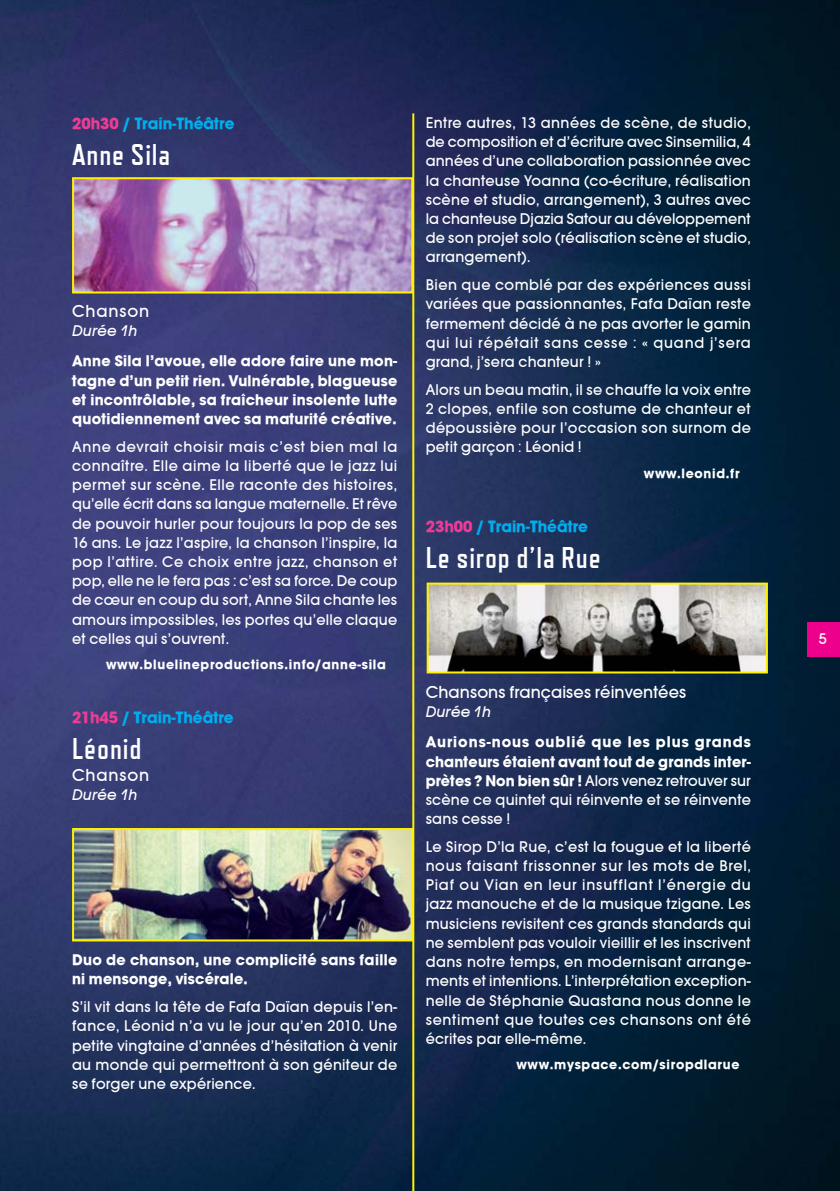
<style>
.page{position:relative;width:840px;height:1191px;background:#fff}
.page>*{position:absolute;margin:0;border:0;box-sizing:border-box;transform-origin:0 0}
.t1{font:700 30px "Refrigerator Deluxe";letter-spacing:.03em;color:#fff}
.t2{font:18px "Avant Garde Md ITCTT";letter-spacing:.005em;color:#fff}
.t3{font:18px "Avant Garde Md ITCTT";letter-spacing:.045em;color:#fff}
.t4{font:17px "Avant Garde Md ITCTT Bold";color:#00aeef}
.t5{font:16px/19.2px "Avant Garde Md ITCTT";letter-spacing:.015em;color:#fff;text-align:justify}
.t6{font:16px/19.2px "Avant Garde Md ITCTT Bold";letter-spacing:.015em;color:#fff}
.t7{font:16px "Avant Garde Md ITCTT Oblique";letter-spacing:.015em;color:#fff}
.t8{font:14px "Avant Garde Md ITCTT Bold";letter-spacing:.05em;color:#fff}
.s1{color:#ee3c96}
.s2{font-family:"Avant Garde Md ITCTT Bold"}
</style>
<div class="page">
<img style="left:0;top:0;width:839px;height:1191px">
<hr style="left:412px;top:113px;width:2px;height:1078px;background:#fff200">
<img style="left:75px;top:180px;width:335px;height:110px">
<div style="left:72px;top:177px;width:341px;height:116px;border:2px solid #fff200"></div>
<img style="left:75px;top:831px;width:335px;height:107px">
<div style="left:72px;top:828px;width:341px;height:113px;border:2px solid #fff200"></div>
<img style="left:429px;top:585px;width:335px;height:85px">
<div style="left:426px;top:582px;width:341px;height:91px;border:2px solid #fff200"></div>
<div style="left:807px;top:622px;width:32px;height:35px;background:#ec008c"></div>
<p class="t4" style="left:72px;top:113px;width:164px"><span class="s1">20h30</span> / Train-Théâtre</p>
<h1 class="t1" style="left:72px;top:144px;width:100px">Anne Sila</h1>
<p class="t3" style="left:72px;top:300px;width:78px">Chanson</p>
<p class="t7" style="left:72px;top:321px;width:67px">Durée 1h</p>
<p class="t6" style="left:72px;top:351px;width:326px;text-align:justify">Anne Sila l’avoue, elle adore faire une mon&shy;tagne d’un petit rien. Vulnérable, blagueuse et incontrôlable, sa fraîcheur insolente lutte quotidiennement avec sa maturité créative.</p>
<p class="t5" style="left:72px;top:437px;width:326px">Anne devrait choisir mais c’est bien mal la connaître. Elle aime la liberté que le jazz lui permet sur scène. Elle raconte des histoires, qu’elle écrit dans sa langue maternelle. Et rêve de pouvoir hurler pour toujours la pop de ses 16 ans. Le jazz l’aspire, la chanson l’inspire, la pop l’attire. Ce choix entre jazz, chanson et pop, elle ne le fera pas : c’est sa force. De coup de cœur en coup du sort, Anne Sila chante les amours impossibles, les portes qu’elle claque et celles qui s’ouvrent.</p>
<p class="t8" style="left:106px;top:656px;width:281px">www.bluelineproductions.info/anne-sila</p>
<p class="t4" style="left:72px;top:707px;width:163px"><span class="s1">21h45</span> / Train-Théâtre</p>
<h1 class="t1" style="left:72px;top:738px;width:71px">Léonid</h1>
<p class="t3" style="left:72px;top:764px;width:78px">Chanson</p>
<p class="t7" style="left:72px;top:785px;width:67px">Durée 1h</p>
<p class="t6" style="left:72px;top:950px;width:326px">Duo de chanson, une complicité sans faille ni mensonge, viscérale.</p>
<p class="t5" style="left:72px;top:997px;width:326px">S’il vit dans la tête de Fafa Daïan depuis l’en&shy;fance, Léonid n’a vu le jour qu’en 2010. Une petite vingtaine d’années d’hésitation à venir au monde qui permettront à son géniteur de se forger une expérience.</p>
<p class="t5" style="left:425px;top:113px;width:326px">Entre autres, 13 années de scène, de studio, de composition et d’écriture avec Sinsemilia, 4 années d’une collaboration passionnée avec la chanteuse Yoanna (co-écriture, réalisation scène et studio, arrangement), 3 autres avec la chanteuse Djazia Satour au développement de son projet solo (réalisation scène et studio, arrangement).</p>
<p class="t5" style="left:425px;top:275px;width:326px">Bien que comblé par des expériences aussi variées que passionnantes, Fafa Daïan reste fermement décidé à ne pas avorter le gamin qui lui répétait sans cesse : « quand j’sera grand, j’sera chanteur ! »</p>
<p class="t5" style="left:425px;top:380px;width:326px">Alors un beau matin, il se chauffe la voix entre 2 clopes, enfile son costume de chanteur et dépoussière pour l’occasion son surnom de petit garçon : Léonid !</p>
<p class="t8" style="left:643px;top:464px;width:97px">www.leonid.fr</p>
<p class="t4" style="left:425px;top:516px;width:164px"><span class="s1">23h00</span> / Train-Théâtre</p>
<h1 class="t1" style="left:425px;top:546px;width:176px">Le sirop d’la Rue</h1>
<p class="t2" style="left:425px;top:681px;width:262px">Chansons françaises réinventées</p>
<p class="t7" style="left:425px;top:702px;width:67px">Durée 1h</p>
<p class="t6" style="left:425px;top:732px;width:326px">Aurions-nous oublié que les plus grands chanteurs étaient avant tout de grands inter-</p>
<p class="t5" style="left:425px;top:771px;width:326px"><span class="s2">prètes ? Non bien sûr !</span> Alors venez retrouver sur scène ce quintet qui réinvente et se réinvente sans cesse !</p>
<p class="t5" style="left:425px;top:837px;width:326px">Le Sirop D’la Rue, c’est la fougue et la liberté nous faisant frissonner sur les mots de Brel, Piaf ou Vian en leur insufflant l’énergie du jazz manouche et de la musique tzigane. Les musiciens revisitent ces grands standards qui ne semblent pas vouloir vieillir et les inscrivent dans notre temps, en modernisant arrange&shy;ments et intentions. L’interprétation exception&shy;nelle de Stéphanie Quastana nous donne le sentiment que toutes ces chansons ont été écrites par elle-même.</p>
<p class="t8" style="left:516px;top:1056px;width:224px">www.myspace.com/siropdlarue</p>
<p class="t5" style="left:818px;top:629px;width:9px">5</p>
</div>
